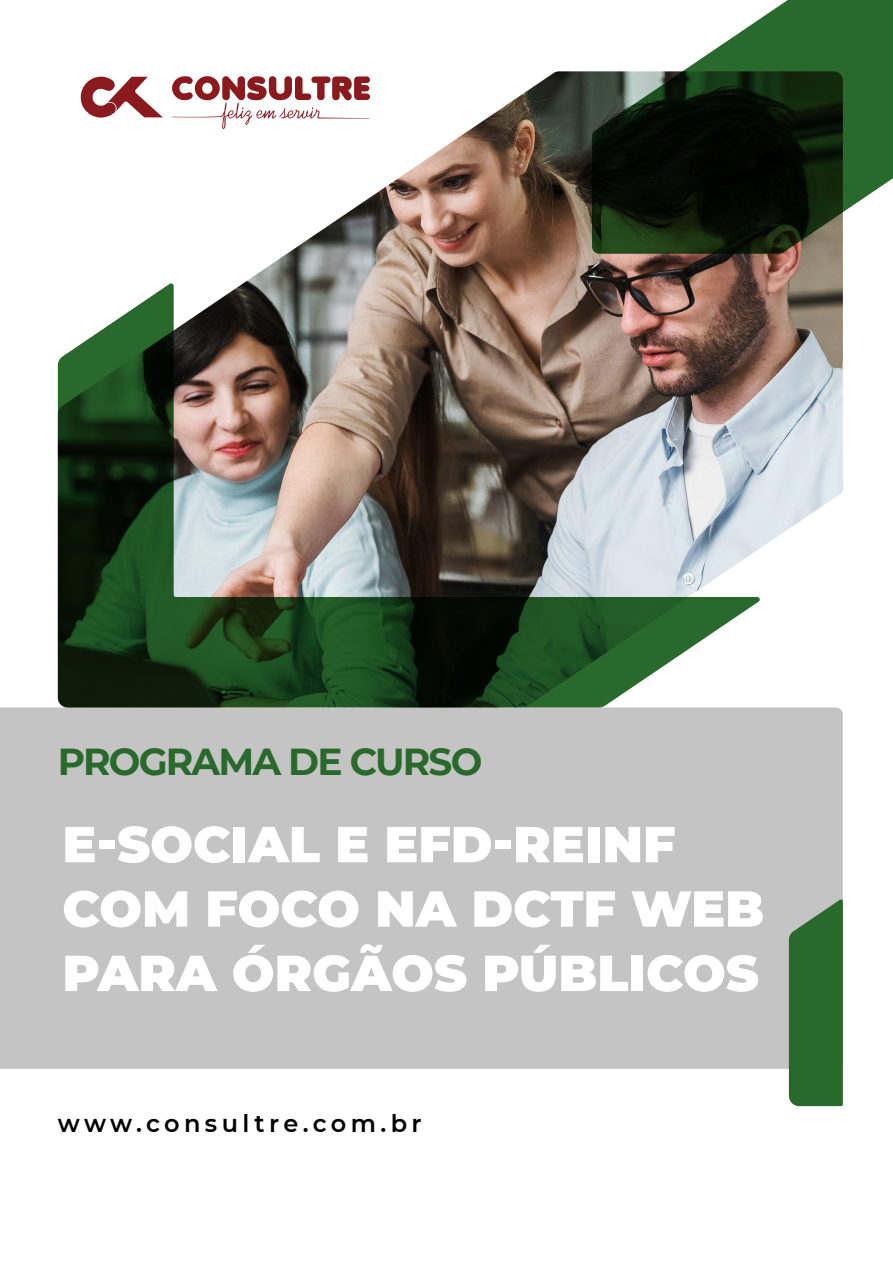
<style>
.page{position:relative;width:893px;height:1263px;background:#fff}
.page>*{position:absolute;margin:0;border:0;box-sizing:border-box;transform-origin:0 0}
.t1{font:900 50.4px/64.3px "Montserrat";color:#fff}
.t2{font:700 37.5px "Montserrat";letter-spacing:-.05em;color:#2a692c}
.t3{font:600 24px "Montserrat";letter-spacing:.185em;color:#000}
</style>
<div class="page">
<div style="left:0;top:707px;width:843px;height:362px;background:#c4c4c4"></div>
<img style="left:80px;top:71px;width:763px;height:477px">
<svg style="left:592px;top:0;width:301px;height:254px"></svg>
<svg style="left:789px;top:899px;width:54px;height:207px"></svg>
<img style="left:58px;top:283px;width:702px;height:424px">
<p class="t2" style="left:58px;top:735px;width:426px">PROGRAMA DE CURSO</p>
<p class="t1" style="left:62px;top:809px;width:703px">E-SOCIAL E EFD-REINF<br>COM FOCO NA DCTF WEB<br>PARA ÓRGÃOS PÚBLICOS</p>
<p class="t3" style="left:58px;top:1106px;width:365px">www.consultre.com.br</p>
</div>
